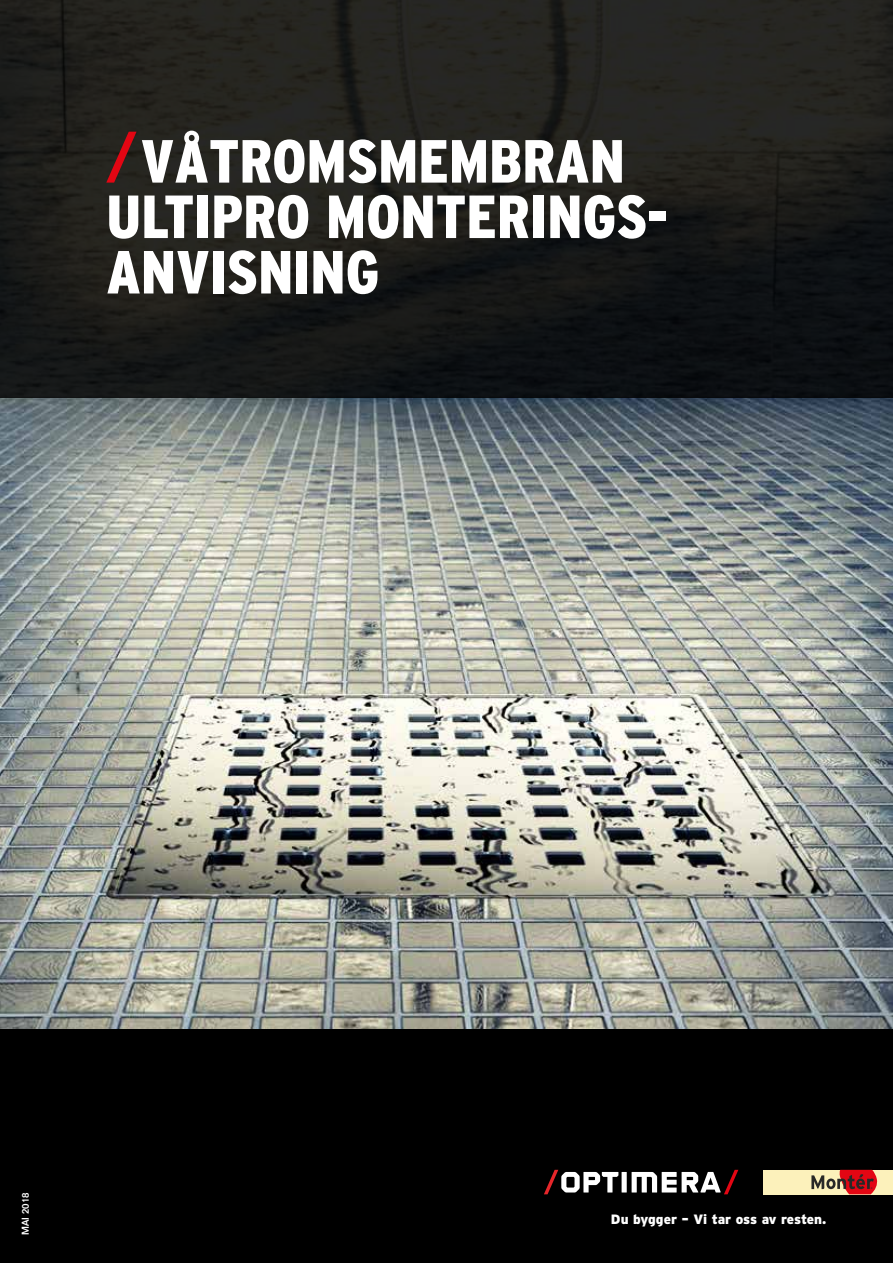
<style>
.page{position:relative;width:893px;height:1263px;background:#fff}
.page>*{position:absolute;margin:0;border:0;box-sizing:border-box;transform-origin:0 0}
.t1{font:900 condensed 60.75px/55.5px "Interstate";color:#fff}
.t2{font:900 13.5px "Interstate";letter-spacing:-.01em;color:#fff}
.t3{font:500 9.75px "Folio";color:#fff}
</style>
<div class="page">
<img style="left:0;top:398px;width:893px;height:631px">
<svg style="left:0;top:0;width:893px;height:398px;fill:#201f1a"></svg>
<svg style="left:106px;top:132px;width:31px;height:51px"></svg>
<div style="left:0;top:1029px;width:893px;height:234px;background:#000"></div>
<div style="left:763px;top:1170px;width:129px;height:24px;background:#fcf1bb"></div>
<svg style="left:811px;top:1170px;width:67px;height:24px"></svg>
<div style="left:622px;top:1172px;width:5px;height:20px;background:#fff"></div>
<svg style="left:632px;top:1170px;width:106px;height:24px"></svg>
<svg style="left:544px;top:1170px;width:74px;height:24px"></svg>
<p class="t1" style="left:106px;top:133px;width:564px;text-indent:34px">VÅTROMSMEMBRAN<br>ULTIPRO MONTERINGS-<br>ANVISNING</p>
<p class="t3" style="left:20px;top:1235px;width:44px;rotate:-90deg">MAI 2018</p>
<p class="t2" style="left:611px;top:1211px;width:217px">Du bygger – Vi tar oss av resten.</p>
</div>
